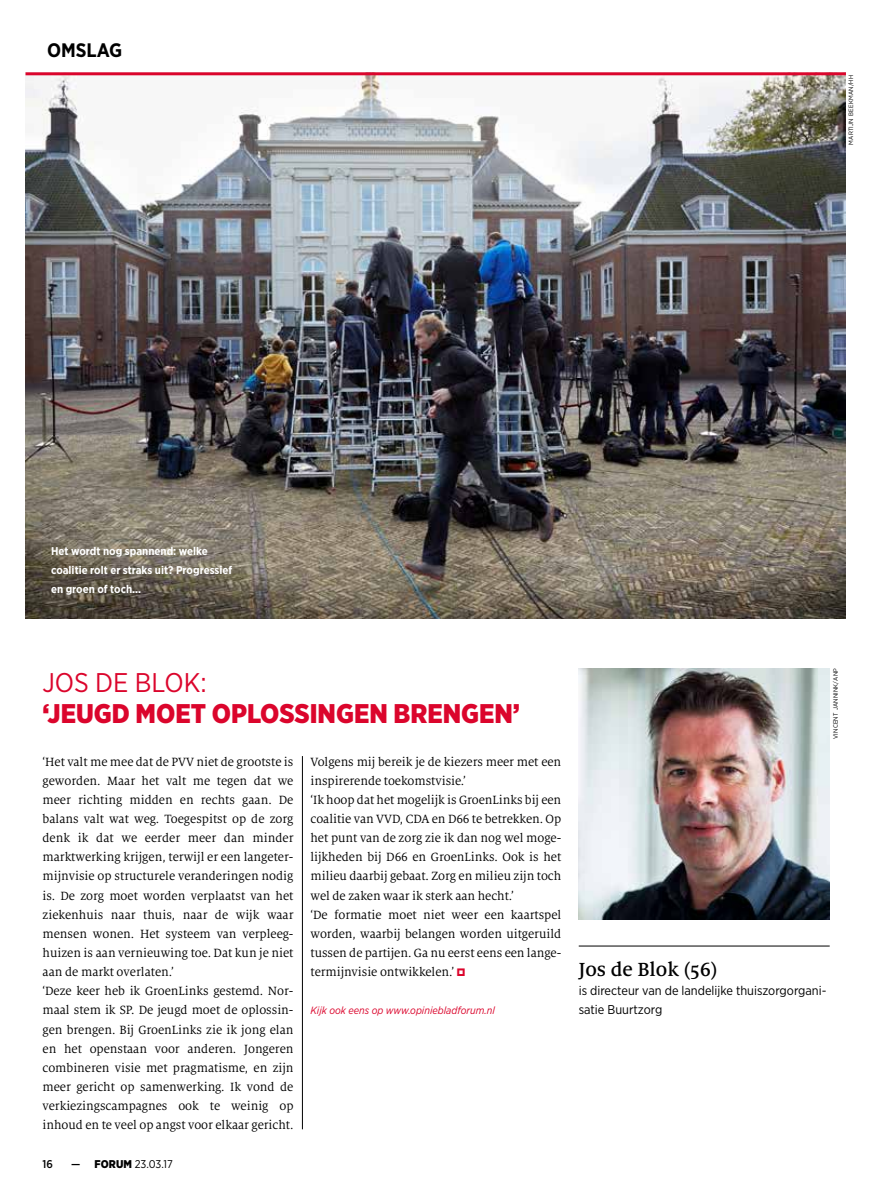
<style>
.page{position:relative;width:872px;height:1191px;background:#fff}
.page>*{position:absolute;margin:0;border:0;box-sizing:border-box;transform-origin:0 0}
.t1{font:900 27px "Gotham Narrow";color:#db052c}
.t2{font:27px "Gotham Narrow";color:#db052c}
.t3{font:500 21px "Milo Serif Pro";color:#000}
.t4{font:700 19.5px "Gotham Narrow";color:#000}
.t5{font:13.2px/19.2px "Milo Serif Pro";letter-spacing:-.005em;color:#000}
.t6{font:12.75px/19.2px "Gotham Narrow";color:#000}
.t7{font:700 11.25px/19.2px "Gotham Narrow";color:#fff}
.t8{font:11.25px "Gotham Narrow";color:#000}
.t9{font:500 11.25px "Gotham Narrow";color:#000}
.t10{font:italic 10.5px "Gotham Narrow";color:#db052c}
.t11{font:6.3px "Gotham Narrow";letter-spacing:.03em;color:#000}
.s1{font-size:6px}
.s2{font-weight:500}
.s3{font-weight:900}
</style>
<div class="page">
<img style="left:26px;top:75px;width:820px;height:544px">
<hr style="left:26px;top:72px;width:820px;height:3px;background:#db052c">
<hr style="left:302px;top:756px;width:1px;height:373px;background:#000">
<img style="left:578px;top:668px;width:251px;height:251px">
<hr style="left:579px;top:945px;width:250px;height:1px;background:#000">
<h3 class="t4" style="left:47px;top:38px;width:77px">OMSLAG</h3>
<p class="t11" style="left:847px;top:144px;width:71px;rotate:-90deg">martijn beekman<span class="s1">/</span>hh</p>
<p class="t7" style="left:51px;top:541px;width:183px">Het wordt nog spannend: welke coalitie rolt er straks uit? Progressief en groen of toch...</p>
<h1 class="t2" style="left:43px;top:665px;width:166px">JOS DE BLOK:</h1>
<h1 class="t1" style="left:43px;top:695px;width:479px">‘JEUGD MOET OPLOSSINGEN BRENGEN’</h1>
<p class="t5" style="left:43px;top:752px;width:252px">‘Het valt me mee dat de PVV niet de grootste is geworden. Maar het valt me tegen dat we meer richting midden en rechts gaan. De balans valt wat weg. Toegespitst op de zorg denk ik dat we eerder meer dan minder marktwerking krijgen, terwijl er een langeter&shy;mijnvisie op structurele veranderingen nodig is. De zorg moet worden verplaatst van het ziekenhuis naar thuis, naar de wijk waar mensen wonen. Het systeem van verpleeg&shy;huizen is aan vernieuwing toe. Dat kun je niet aan de markt overlaten.’<br>‘Deze keer heb ik GroenLinks gestemd. Nor&shy;maal stem ik SP. De jeugd moet de oplossin&shy;gen brengen. Bij GroenLinks zie ik jong elan en het openstaan voor anderen. Jongeren combineren visie met pragmatisme, en zijn meer gericht op samenwerking. Ik vond de verkiezingscampagnes ook te weinig op inhoud en te veel op angst voor elkaar gericht.</p>
<p class="t9" style="left:43px;top:1156px;width:12px">16</p>
<p class="t8" style="left:71px;top:1156px;width:103px"><span class="s2">—</span> <span class="s3">FORUM</span> 23.03.17</p>
<p class="t5" style="left:310px;top:752px;width:252px">Volgens mij bereik je de kiezers meer met een inspirerende toekomstvisie.’<br>‘Ik hoop dat het mogelijk is GroenLinks bij een coalitie van VVD, CDA en D66 te betrekken. Op het punt van de zorg zie ik dan nog wel moge&shy;lijkheden bij D66 en GroenLinks. Ook is het milieu daarbij gebaat. Zorg en milieu zijn toch wel de zaken waar ik sterk aan hecht.’<br>‘De formatie moet niet weer een kaartspel worden, waarbij belangen worden uitgeruild tussen de partijen. Ga nu eerst eens een lange&shy;termijnvisie ontwikkelen.’</p>
<p class="t10" style="left:310px;top:1004px;width:186px">Kijk ook eens op www.opiniebladforum.nl</p>
<p class="t11" style="left:831px;top:739px;width:72px;rotate:-90deg">vincent jannink<span class="s1">/</span>anp</p>
<h2 class="t3" style="left:579px;top:957px;width:140px">Jos de Blok (56)</h2>
<p class="t6" style="left:579px;top:981px;width:249px">is directeur van de landelijke thuiszorgorgani&shy;satie Buurtzorg</p>
</div>
